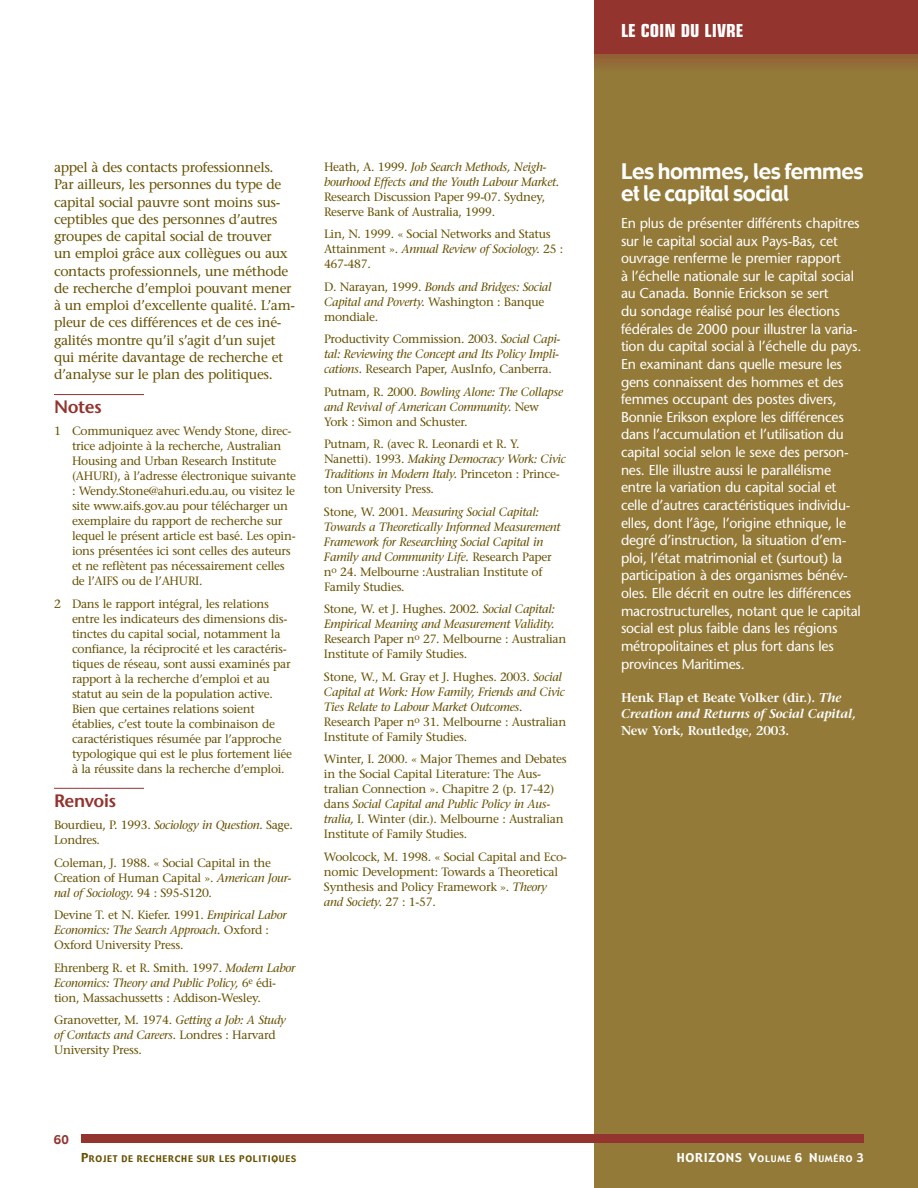
<style>
.page{position:relative;width:918px;height:1188px;background:#fff}
.page>*{position:absolute;margin:0;border:0;box-sizing:border-box;transform-origin:0 0}
.t1{font:21px/22.5px "Gadget";letter-spacing:-.02em;color:#fff}
.t2{font:700 condensed 18px "Eurostile";color:#fff}
.t3{font:600 18px "Stone Sans";letter-spacing:-.025em;color:#93342e}
.t4{font:14.25px/17.5px "Stone Sans";letter-spacing:-.015em;color:#fff}
.t5{font:13.8px/17.2px "Stone Serif";letter-spacing:-.025em;color:#675000}
.t6{font:italic 600 12.75px/16.5px "Stone Serif";letter-spacing:-.02em;color:#fff}
.t7{font:600 12.75px "Stone Serif";letter-spacing:-.02em;color:#fff}
.t8{font:12px/15px "Stone Serif";letter-spacing:-.025em;color:#675000}
.t9{font:italic 12px/15px "Stone Serif";letter-spacing:-.025em;color:#675000}
.t10{font:12px "Gadget";letter-spacing:.06em;color:#fff}
.t11{font:12px "Gadget";color:#93342e}
.t12{font:9px "Gadget";letter-spacing:.085em;color:#675000}
.s1{font-style:italic}
.s2{font-style:normal}
.s3{font-size:12px}
.s4{font-size:9px}
</style>
<div class="page">
<div style="left:594px;top:0;width:324px;height:1188px;background:#937a39"></div>
<hr style="left:54px;top:394px;width:90px;height:1px;background:#93342e">
<hr style="left:54px;top:788px;width:90px;height:1px;background:#93342e">
<div style="left:81px;top:1134px;width:783px;height:9px;background:#93342e"></div>
<hr style="left:594px;top:54px;width:324px;height:1px;background:#935735">
<hr style="left:594px;top:55px;width:324px;height:1px;background:#935935">
<hr style="left:594px;top:56px;width:324px;height:1px;background:#935b35">
<hr style="left:594px;top:57px;width:324px;height:1px;background:#935e35">
<hr style="left:594px;top:58px;width:324px;height:1px;background:#936035">
<hr style="left:594px;top:59px;width:324px;height:1px;background:#936235">
<hr style="left:594px;top:60px;width:324px;height:1px;background:#936437">
<hr style="left:594px;top:61px;width:324px;height:1px;background:#936537">
<hr style="left:594px;top:62px;width:324px;height:1px;background:#936737">
<hr style="left:594px;top:63px;width:324px;height:1px;background:#936938">
<hr style="left:594px;top:64px;width:324px;height:1px;background:#946b38">
<hr style="left:594px;top:65px;width:324px;height:1px;background:#936d38">
<hr style="left:594px;top:66px;width:324px;height:1px;background:#936f38">
<hr style="left:594px;top:67px;width:324px;height:1px;background:#937139">
<hr style="left:594px;top:68px;width:324px;height:1px;background:#947339">
<hr style="left:594px;top:69px;width:324px;height:1px;background:#937539">
<div style="left:594px;top:0;width:324px;height:54px;background:#93342e"></div>
<p class="t5" style="left:54px;top:160px;width:243px">appel à des contacts professionnels.<br>Par ailleurs, les personnes du type de capital social pauvre sont moins sus&shy;ceptibles que des personnes d’autres groupes de capital social de trouver<br>un emploi grâce aux collègues ou aux contacts professionnels, une méthode de recherche d’emploi pouvant mener à un emploi d’excellente qualité. L’am&shy;pleur de ces différences et de ces iné&shy;galités montre qu’il s’agit d’un sujet qui mérite davantage de recherche et d’analyse sur le plan des politiques.</p>
<h2 class="t3" style="left:54px;top:400px;width:49px">Notes</h2>
<p class="t8" style="left:72px;top:425px;width:226px;text-indent:-18px">1 Communiquez avec Wendy Stone, direc&shy;trice adjointe à la recherche, Australian Housing and Urban Research Institute (AHURI), à l’adresse électronique suivante : Wendy.Stone@ahuri.edu.au, ou visitez le site www.aifs.gov.au pour télécharger un exemplaire du rapport de recherche sur lequel le présent article est basé. Les opin&shy;ions présentées ici sont celles des auteurs et ne reflètent pas nécessairement celles de l’AIFS ou de l’AHURI.</p>
<p class="t8" style="left:72px;top:598px;width:222px;text-indent:-18px">2 Dans le rapport intégral, les relations entre les indicateurs des dimensions dis&shy;tinctes du capital social, notamment la confiance, la réciprocité et les caractéris&shy;tiques de réseau, sont aussi examinés par rapport à la recherche d’emploi et au statut au sein de la population active.<br>Bien que certaines relations soient établies, c’est toute la combinaison de caractéristiques résumée par l’approche typologique qui est le plus fortement liée à la réussite dans la recherche d’emploi.</p>
<h2 class="t3" style="left:54px;top:793px;width:64px">Renvois</h2>
<p class="t8" style="left:54px;top:819px;width:240px">Bourdieu, P. 1993. <span class="s1">Sociology in Question.</span> Sage.<br>Londres.</p>
<p class="t8" style="left:54px;top:856px;width:239px">Coleman, J. 1988. « Social Capital in the<br>Creation of Human Capital ». <span class="s1">American Jour&shy;nal of Sociology.</span> 94 : S95-S120.</p>
<p class="t8" style="left:54px;top:909px;width:234px">Devine T. et N. Kiefer. 1991. <span class="s1">Empirical Labor<br>Economics: The Search Approach.</span> Oxford :<br>Oxford University Press.</p>
<p class="t8" style="left:54px;top:961px;width:243px">Ehrenberg R. et R. Smith. 1997. <span class="s1">Modern Labor<br>Economics: Theory and Public Policy,</span> 6<sup>e</sup> édi&shy;tion, Massachussetts : Addison-Wesley.</p>
<p class="t8" style="left:54px;top:1014px;width:233px">Granovetter, M. 1974. <span class="s1">Getting a Job: A Study of Contacts and Careers.</span> Londres : Harvard<br>University Press.</p>
<p class="t9" style="left:324px;top:160px;width:237px"><span class="s2">Heath, A. 1999.</span> Job Search Methods, Neigh&shy;bourhood Effects and the Youth Labour Market.</p>
<p class="t8" style="left:324px;top:190px;width:223px">Research Discussion Paper 99-07. Sydney,<br>Reserve Bank of Australia, 1999.</p>
<p class="t8" style="left:324px;top:228px;width:241px">Lin, N. 1999. « Social Networks and Status<br>Attainment ». <span class="s1">Annual Review of Sociology.</span> 25 :<br>467-487.</p>
<p class="t8" style="left:324px;top:280px;width:229px">D. Narayan, 1999. <span class="s1">Bonds and Bridges: Social<br>Capital and Poverty.</span> Washington : Banque mondiale.</p>
<p class="t9" style="left:324px;top:333px;width:238px;text-align:justify"><span class="s2">Productivity Commission. 2003.</span> Social Capi&shy;tal: Reviewing the Concept and Its Policy Impli&shy;cations. <span class="s2">Research Paper, AusInfo, Canberra.</span></p>
<p class="t9" style="left:324px;top:385px;width:241px"><span class="s2">Putnam, R. 2000.</span> Bowling Alone: The Collapse and Revival of American Community. <span class="s2">New<br>York : Simon and Schuster.</span></p>
<p class="t8" style="left:324px;top:438px;width:243px">Putnam, R. (avec R. Leonardi et R. Y.<br>Nanetti). 1993. <span class="s1">Making Democracy Work: Civic Traditions in Modern Italy.</span> Princeton : Prince&shy;ton University Press.</p>
<p class="t9" style="left:324px;top:505px;width:238px"><span class="s2">Stone, W. 2001.</span> Measuring Social Capital:<br>Towards a Theoretically Informed Measurement Framework for Researching Social Capital in Family and Community Life. <span class="s2">Research Paper n</span><sup>o</sup> <span class="s2">24. Melbourne :Australian Institute of Family Studies.</span></p>
<p class="t8" style="left:324px;top:603px;width:244px">Stone, W. et J. Hughes. 2002. <span class="s1">Social Capital:<br>Empirical Meaning and Measurement Validity.<br></span>Research Paper n<sup>o</sup> 27. Melbourne : Australian Institute of Family Studies.</p>
<p class="t8" style="left:324px;top:670px;width:244px">Stone, W., M. Gray et J. Hughes. 2003. <span class="s1">Social Capital at Work: How Family, Friends and Civic Ties Relate to Labour Market Outcomes.<br></span>Research Paper n<sup>o</sup> 31. Melbourne : Australian Institute of Family Studies.</p>
<p class="t8" style="left:324px;top:753px;width:244px">Winter, I. 2000. « Major Themes and Debates in the Social Capital Literature: The Aus&shy;tralian Connection ». Chapitre 2 (p. 17-42) dans <span class="s1">Social Capital and Public Policy in Aus&shy;tralia,</span> I. Winter (dir.). Melbourne : Australian Institute of Family Studies.</p>
<p class="t8" style="left:324px;top:850px;width:244px">Woolcock, M. 1998. « Social Capital and Eco&shy;nomic Development: Towards a Theoretical Synthesis and Policy Framework ». <span class="s1">Theory and Society.</span> 27 : 1-57.</p>
<p class="t11" style="left:54px;top:1132px;width:16px">60</p>
<h2 class="t2" style="left:621px;top:24px;width:124px">LE COIN DU LIVRE</h2>
<h1 class="t1" style="left:621px;top:160px;width:244px">Les hommes, les femmes et le capital social</h1>
<p class="t4" style="left:621px;top:216px;width:242px">En plus de présenter différents chapitres sur le capital social aux Pays-Bas, cet ouvrage renferme le premier rapport<br>à l’échelle nationale sur le capital social au Canada. Bonnie Erickson se sert<br>du sondage réalisé pour les élections fédérales de 2000 pour illustrer la varia&shy;tion du capital social à l’échelle du pays.<br>En examinant dans quelle mesure les gens connaissent des hommes et des femmes occupant des postes divers, Bonnie Erikson explore les différences dans l’accumulation et l’utilisation du capital social selon le sexe des person&shy;nes. Elle illustre aussi le parallélisme entre la variation du capital social et celle d’autres caractéristiques individu&shy;elles, dont l’âge, l’origine ethnique, le degré d’instruction, la situation d’em&shy;ploi, l’état matrimonial et (surtout) la participation à des organismes bénév&shy;oles. Elle décrit en outre les différences macrostructurelles, notant que le capital social est plus faible dans les régions métropolitaines et plus fort dans les provinces Maritimes.</p>
<p class="t6" style="left:621px;top:690px;width:236px"><span class="s2">Henk Flap et Beate Volker (dir.).</span> The<br>Creation and Returns of Social Capital,</p>
<p class="t7" style="left:621px;top:725px;width:170px">New York, Routledge, 2003.</p>
<p class="t12" style="left:81px;top:1153px;width:217px"><span class="s3">P</span>ROJET DE RECHERCHE SUR LES POLITIQUES</p>
<p class="t10" style="left:677px;top:1150px;width:189px">HORIZONS V<span class="s4">OLUME</span> 6 N<span class="s4">UM…RO</span> 3</p>
</div>
